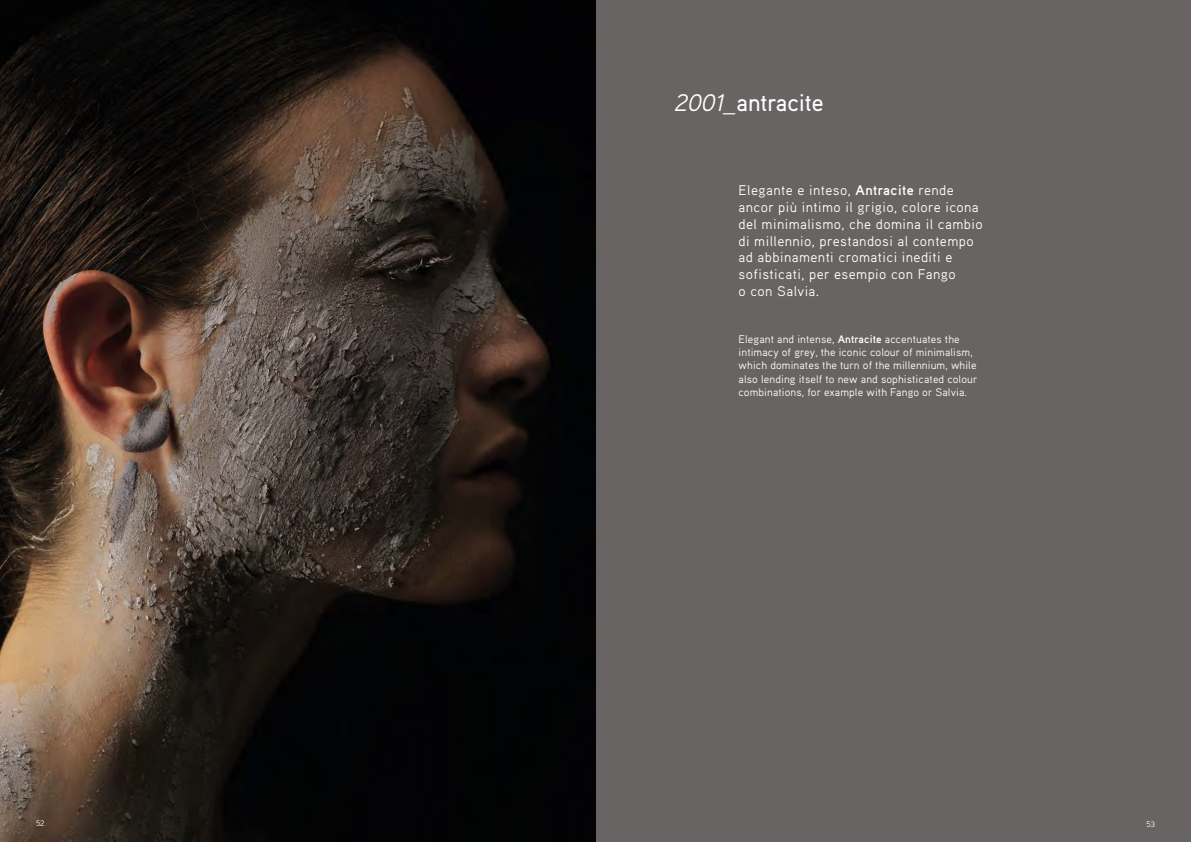
<style>
.page{position:relative;width:1191px;height:842px;background:#fff}
.page>*{position:absolute;margin:0;border:0;box-sizing:border-box;transform-origin:0 0}
.t1{font:500 24px "Aaux Pro";color:#fff}
.t2{font:14px/16.8px "Aaux Pro";letter-spacing:.03em;color:#fff}
.t3{font:11px/13.2px "Aaux Pro";letter-spacing:.01em;color:#fff}
.t4{font:8px "Aaux Pro";color:#fff}
.s1{font-weight:400;font-style:italic}
.s2{font-weight:700}
</style>
<div class="page">
<div style="left:595px;top:0;width:596px;height:842px;background:#686463"></div>
<img style="left:0;top:0;width:595px;height:842px">
<h1 class="t1" style="left:675px;top:87px;width:150px"><span class="s1">2001_</span>antracite</h1>
<p class="t2" style="left:738px;top:182px;width:245px">Elegante e inteso, <span class="s2">Antracite</span> rende ancor più intimo il grigio, colore icona del minimalismo, che domina il cambio di millennio, prestandosi al contempo ad abbinamenti cromatici inediti e sofisticati, per esempio con Fango<br>o con Salvia.</p>
<p class="t3" style="left:738px;top:332px;width:240px">Elegant and intense, <span class="s2">Antracite</span> accentuates the intimacy of grey, the iconic colour of minimalism, which dominates the turn of the millennium, while also lending itself to new and sophisticated colour combinations, for example with Fango or Salvia.</p>
<p class="t4" style="left:36px;top:818px;width:10px">52</p>
<p class="t4" style="left:1146px;top:819px;width:10px">53</p>
</div>
